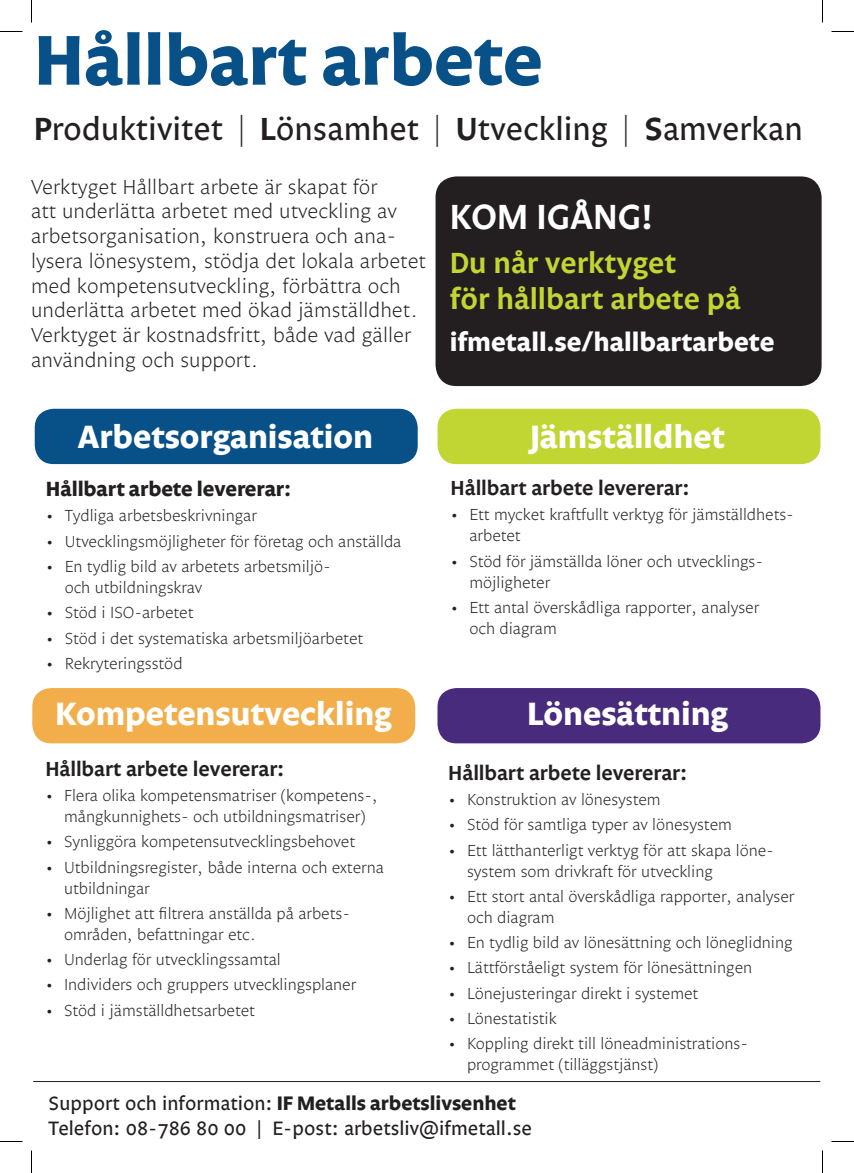
<style>
.page{position:relative;width:854px;height:1173px;background:#fff}
.page>*{position:absolute;margin:0;border:0;box-sizing:border-box;transform-origin:0 0}
.t1{font:700 72px "Legato";color:#075088}
.t2{font:600 36px "Legato";color:#fff}
.t3{font:700 33px "Legato";color:#fff}
.t4{font:33px "Legato";color:#231f20}
.t5{font:600 30px/36px "Legato";color:#c2d633}
.t6{font:700 26.7px "Legato";color:#fff}
.t7{font:300 21px/24.8px "Legato";color:#231f20}
.t8{font:600 21px "Legato";letter-spacing:-.005em;color:#231f20}
.t9{font:700 21px "Legato";letter-spacing:-.005em;color:#231f20}
.t10{font:19.95px/25px "Legato";color:#231f20}
.t11{font:300 16.5px/21px "Legato";letter-spacing:-.005em;color:#231f20}
.s1{font-weight:600}
.s2{font-weight:300}
.s3{font-weight:700}
</style>
<div class="page">
<div style="left:35px;top:409px;width:383px;height:55px;background:#075088;border-radius:19px"></div>
<div style="left:32px;top:688px;width:383px;height:55px;background:#f2ae4b;border-radius:19px"></div>
<div style="left:437px;top:409px;width:383px;height:55px;background:#c2d633;border-radius:19px"></div>
<div style="left:437px;top:688px;width:383px;height:55px;background:#482b7c;border-radius:19px"></div>
<div style="left:436px;top:177px;width:385px;height:208px;background:#231f20;border-radius:20px"></div>
<div style="left:435px;top:176px;width:386px;height:210px;border:2px solid #231f20;border-radius:20px"></div>
<hr style="left:33px;top:1081px;width:787px;height:1px;background:#231f20">
<svg style="left:0;top:31px;width:22px;height:1px"></svg>
<svg style="left:831px;top:31px;width:23px;height:1px"></svg>
<svg style="left:0;top:1141px;width:22px;height:1px"></svg>
<svg style="left:831px;top:1141px;width:23px;height:1px"></svg>
<svg style="left:31px;top:0;width:1px;height:23px"></svg>
<svg style="left:31px;top:1150px;width:1px;height:23px"></svg>
<svg style="left:822px;top:0;width:1px;height:23px"></svg>
<svg style="left:822px;top:1150px;width:1px;height:23px"></svg>
<h1 class="t1" style="left:34px;top:19px;width:510px">Hållbart arbete</h1>
<h3 class="t4" style="left:34px;top:110px;width:770px"><span class="s1">P</span>roduktivitet <span class="s2">|</span> <span class="s1">L</span>önsamhet <span class="s2">|</span> <span class="s1">U</span>tveckling <span class="s2">|</span> <span class="s1">S</span>amverkan</h3>
<p class="t7" style="left:31px;top:175px;width:396px">Verktyget Hållbart arbete är skapat för<br>att underlätta arbetet med utveckling av arbetsorganisation, konstruera och ana&shy;lysera lönesystem, stödja det lokala arbetet med kompetensutveckling, förbättra och underlätta arbetet med ökad jämställdhet.<br>Verktyget är kostnadsfritt, både vad gäller användning och support.</p>
<h3 class="t3" style="left:78px;top:417px;width:297px">Arbetsorganisation</h3>
<p class="t9" style="left:46px;top:477px;width:247px">Hållbart arbete levererar:</p>
<p class="t11" style="left:46px;top:506px;width:213px">• Tydliga arbetsbeskrivningar</p>
<p class="t11" style="left:46px;top:531px;width:357px">• Utvecklingsmöjligheter för företag och anställda</p>
<p class="t11" style="left:65px;top:557px;width:268px;text-indent:-19px">• En tydlig bild av arbetets arbetsmiljö&shy;och utbildningskrav</p>
<p class="t11" style="left:46px;top:603px;width:149px">• Stöd i ISO-arbetet</p>
<p class="t11" style="left:46px;top:628px;width:319px">• Stöd i det systematiska arbetsmiljöarbetet</p>
<p class="t11" style="left:46px;top:653px;width:138px">• Rekryteringsstöd</p>
<h3 class="t3" style="left:55px;top:695px;width:338px">Kompetensutveckling</h3>
<p class="t8" style="left:45px;top:756px;width:241px">Hållbart arbete levererar:</p>
<p class="t11" style="left:45px;top:786px;width:334px;text-align:center">• Flera olika kompetensmatriser (kompetens-, mångkunnighets- och utbildningsmatriser)</p>
<p class="t11" style="left:45px;top:832px;width:311px">• Synliggöra kompetensutvecklingsbehovet</p>
<p class="t11" style="left:64px;top:857px;width:321px;text-indent:-19px">• Utbildningsregister, både interna och externa utbildningar</p>
<p class="t11" style="left:64px;top:903px;width:287px;text-indent:-19px">• Möjlighet att filtrera anställda på arbets&shy;områden, befattningar etc.</p>
<p class="t11" style="left:45px;top:950px;width:237px">• Underlag för utvecklingssamtal</p>
<p class="t11" style="left:45px;top:975px;width:312px">• Individers och gruppers utvecklingsplaner</p>
<p class="t11" style="left:45px;top:1000px;width:211px">• Stöd i jämställdhetsarbetet</p>
<h2 class="t2" style="left:450px;top:196px;width:205px">KOM IGÅNG!</h2>
<h3 class="t5" style="left:450px;top:247px;width:293px">Du når verktyget<br>för hållbart arbete på</h3>
<h3 class="t6" style="left:450px;top:326px;width:326px">ifmetall.se/hallbartarbete</h3>
<h3 class="t3" style="left:529px;top:417px;width:197px">Jämställdhet</h3>
<p class="t8" style="left:451px;top:476px;width:241px">Hållbart arbete levererar:</p>
<p class="t11" style="left:469px;top:505px;width:326px;text-indent:-19px">• Ett mycket kraftfullt verktyg för jämställdhets&shy;arbetet</p>
<p class="t11" style="left:469px;top:551px;width:295px;text-indent:-19px">• Stöd för jämställda löner och utvecklings&shy;möjligheter</p>
<p class="t11" style="left:469px;top:598px;width:291px;text-indent:-19px">• Ett antal överskådliga rapporter, analyser och diagram</p>
<h3 class="t3" style="left:527px;top:695px;width:202px">Lönesättning</h3>
<p class="t8" style="left:448px;top:760px;width:241px">Hållbart arbete levererar:</p>
<p class="t11" style="left:448px;top:790px;width:214px">• Konstruktion av lönesystem</p>
<p class="t11" style="left:448px;top:815px;width:285px">• Stöd för samtliga typer av lönesystem</p>
<p class="t11" style="left:467px;top:840px;width:308px;text-indent:-19px">• Ett lätthanterligt verktyg för att skapa löne&shy;system som drivkraft för utveckling</p>
<p class="t11" style="left:467px;top:886px;width:329px;text-indent:-19px">• Ett stort antal överskådliga rapporter, analyser och diagram</p>
<p class="t11" style="left:448px;top:933px;width:346px">• En tydlig bild av lönesättning och löneglidning</p>
<p class="t11" style="left:448px;top:958px;width:305px">• Lättförståeligt system för lönesättningen</p>
<p class="t11" style="left:448px;top:983px;width:251px">• Lönejusteringar direkt i systemet</p>
<p class="t11" style="left:448px;top:1008px;width:110px">• Lönestatistik</p>
<p class="t11" style="left:467px;top:1034px;width:283px;text-indent:-19px">• Koppling direkt till löneadministrations&shy;programmet (tilläggstjänst)</p>
<p class="t10" style="left:49px;top:1091px;width:485px">Support och information: <span class="s3">IF Metalls arbetslivsenhet<br></span>Telefon: 08-786 80 00 | E-post: arbetsliv@ifmetall.se</p>
</div>
